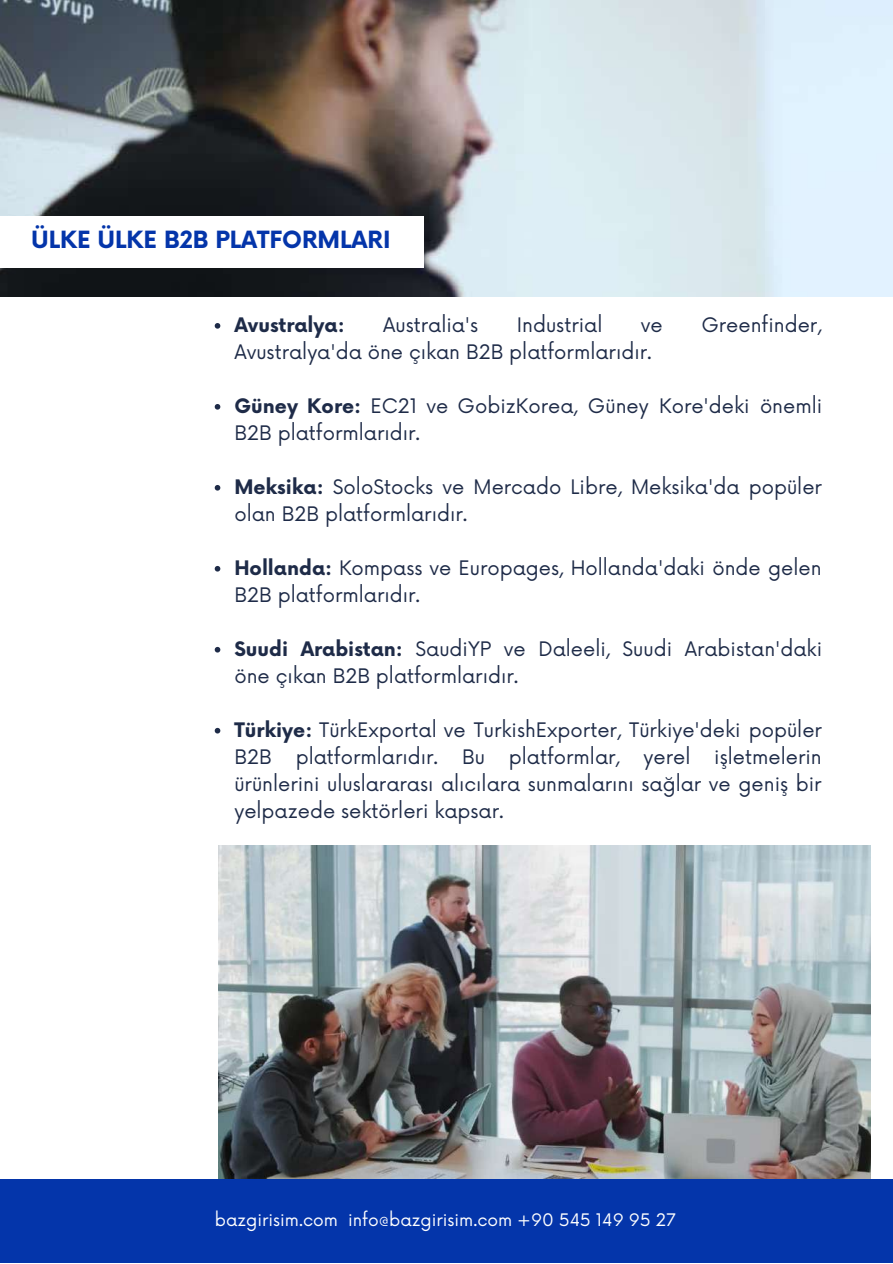
<style>
.page{position:relative;width:893px;height:1264px;background:#fff}
.page>*{position:absolute;margin:0;border:0;box-sizing:border-box;transform-origin:0 0}
.t1{font:700 23.1px "Now";color:#0435aa}
.t2{font:19.5px/27px "Now";color:#1e2b48}
.t3{font:700 19.5px "Now";color:#1e2b48}
.t4{font:16.8px "Now";color:#fff}
.s1{font-weight:700}
</style>
<div class="page">
<img style="left:0;top:0;width:892px;height:297px">
<svg style="left:215px;top:323px;width:5px;height:5px"></svg>
<svg style="left:215px;top:404px;width:5px;height:5px"></svg>
<svg style="left:215px;top:485px;width:5px;height:5px"></svg>
<svg style="left:215px;top:566px;width:5px;height:5px"></svg>
<svg style="left:215px;top:647px;width:5px;height:5px"></svg>
<svg style="left:215px;top:728px;width:5px;height:5px"></svg>
<img style="left:219px;top:845px;width:651px;height:333px">
<div style="left:0;top:1178px;width:892px;height:84px;background:#0435aa"></div>
<div style="left:0;top:216px;width:423px;height:51px;background:#fff"></div>
<p class="t1" style="left:31px;top:227px;width:361px">ÜLKE ÜLKE B2B PLATFORMLARI</p>
<p class="t3" style="left:234px;top:314px;width:112px">Avustralya:</p>
<p class="t2" style="left:383px;top:312px;width:97px">Australia's</p>
<p class="t2" style="left:516px;top:312px;width:87px">Industrial</p>
<p class="t2" style="left:641px;top:312px;width:23px">ve</p>
<p class="t2" style="left:701px;top:312px;width:122px">Greenfinder,</p>
<p class="t2" style="left:234px;top:339px;width:419px">Avustralya'da öne çıkan B2B platformlarıdır.</p>
<p class="t2" style="left:234px;top:393px;width:589px"><span class="s1">Güney Kore:</span> EC21 ve GobizKorea, Güney Kore'deki önemli<br>B2B platformlarıdır.</p>
<p class="t2" style="left:234px;top:474px;width:589px"><span class="s1">Meksika:</span> SoloStocks ve Mercado Libre, Meksika'da popüler olan B2B platformlarıdır.</p>
<p class="t2" style="left:234px;top:555px;width:588px"><span class="s1">Hollanda:</span> Kompass ve Europages, Hollanda'daki önde gelen<br>B2B platformlarıdır.</p>
<p class="t2" style="left:234px;top:636px;width:589px"><span class="s1">Suudi Arabistan:</span> SaudiYP ve Daleeli, Suudi Arabistan'daki öne çıkan B2B platformlarıdır.</p>
<p class="t2" style="left:234px;top:717px;width:589px;text-align:justify"><span class="s1">Türkiye:</span> TürkExportal ve TurkishExporter, Türkiye'deki popüler B2B platformlarıdır. Bu platformlar, yerel işletmelerin ürünlerini uluslararası alıcılara sunmalarını sağlar ve geniş bir yelpazede sektörleri kapsar.</p>
<p class="t4" style="left:215px;top:1210px;width:462px">bazgirisim.com info@bazgirisim.com +90 545 149 95 27</p>
</div>
